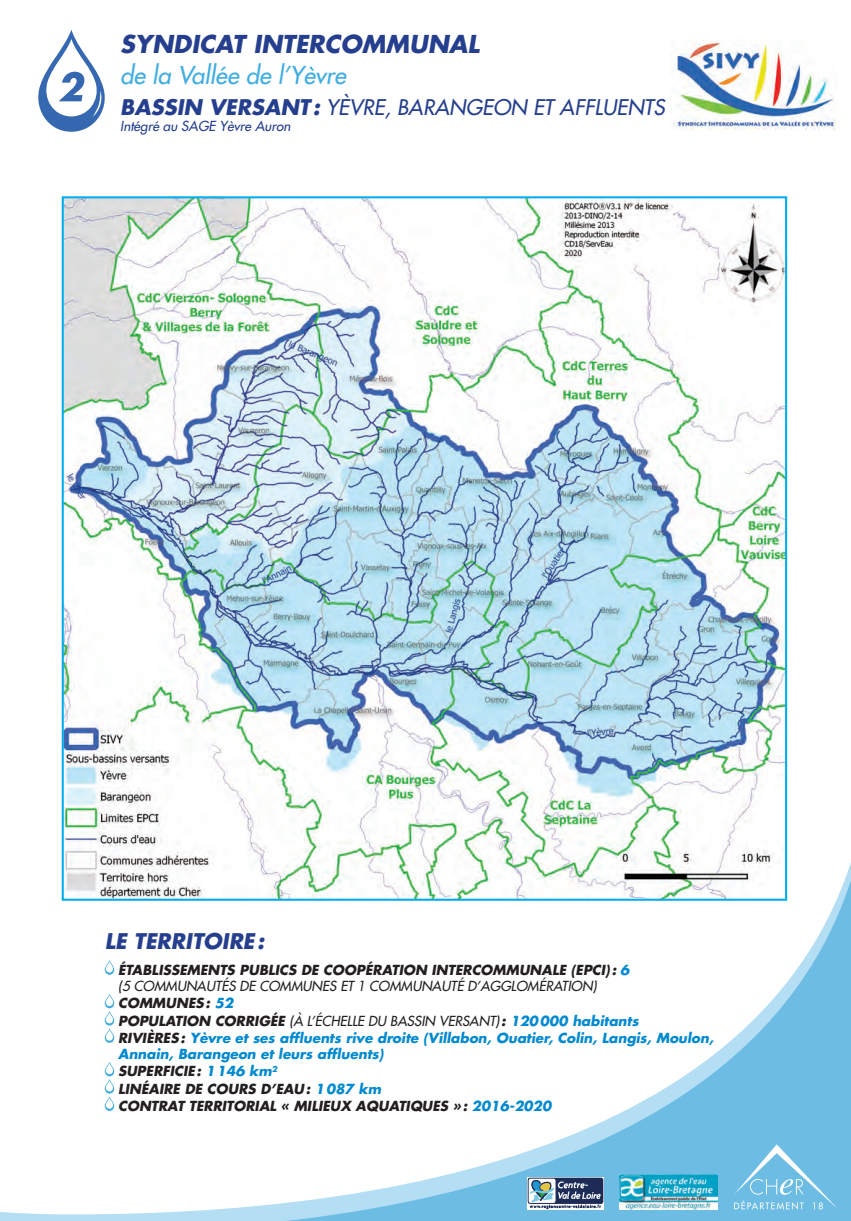
<style>
.page{position:relative;width:851px;height:1221px;background:#fff}
.page>*{position:absolute;margin:0;border:0;box-sizing:border-box;transform-origin:0 0}
.t1{font:italic 700 24px "Futura";color:#253f8e}
.t2{font:italic 24px "Futura";color:#40ade2}
.t3{font:italic 21px "Futura";color:#253f8e}
.t4{font:italic 700 21px "Futura";color:#253f8e}
.t5{font:italic 700 13.5px/17px "Futura";color:#231f20}
.t6{font:italic 13.5px "Futura";color:#253f8e}
.s1{font-weight:700}
.s2{color:#0089cf}
.s3{font-weight:400}
</style>
<div class="page">
<img style="left:65px;top:199px;width:719px;height:569px">
<svg style="left:38px;top:30px;width:67px;height:102px"></svg>
<img style="left:671px;top:40px;width:165px;height:89px">
<svg style="left:61px;top:768px;width:727px;height:18px"></svg>
<svg style="left:0;top:786px;width:850px;height:434px"></svg>
<svg style="left:734px;top:1144px;width:104px;height:65px;background:#7dc3e7"></svg>
<img style="left:527px;top:1177px;width:76px;height:32px">
<img style="left:619px;top:1174px;width:98px;height:35px">
<h1 class="t1" style="left:120px;top:28px;width:361px">SYNDICAT INTERCOMMUNAL</h1>
<h1 class="t2" style="left:120px;top:60px;width:227px">de la Vallée de l’Yèvre</h1>
<h2 class="t3" style="left:120px;top:93px;width:546px"><span class="s1">BASSIN VERSANT:</span> YÈVRE, BARANGEON ET AFFLUENTS</h2>
<p class="t6" style="left:120px;top:117px;width:172px">Intégré au SAGE Yèvre Auron</p>
<h2 class="t4" style="left:105px;top:927px;width:161px">LE TERRITOIRE:</h2>
<p class="t5" style="left:118px;top:961px;width:597px">ÉTABLISSEMENTS PUBLICS DE COOPÉRATION INTERCOMMUNALE (EPCI): <span class="s2">6<br></span><span class="s3">(5 COMMUNAUTÉS DE COMMUNES ET 1 COMMUNAUTÉ D’AGGLOMÉRATION)<br></span>COMMUNES: <span class="s2">52<br></span>POPULATION CORRIGÉE <span class="s3">(À L’ÉCHELLE DU BASSIN VERSANT)</span>: <span class="s2">120000 habitants<br></span>RIVIÈRES: <span class="s2">Yèvre et ses affluents rive droite (Villabon, Ouatier, Colin, Langis, Moulon, Annain, Barangeon et leurs affluents)<br></span>SUPERFICIE: <span class="s2">1146 km</span><sup>2<br></sup>LINÉAIRE DE COURS D’EAU: <span class="s2">1087 km<br></span>CONTRAT TERRITORIAL « MILIEUX AQUATIQUES »: <span class="s2">2016-2020</span></p>
</div>
